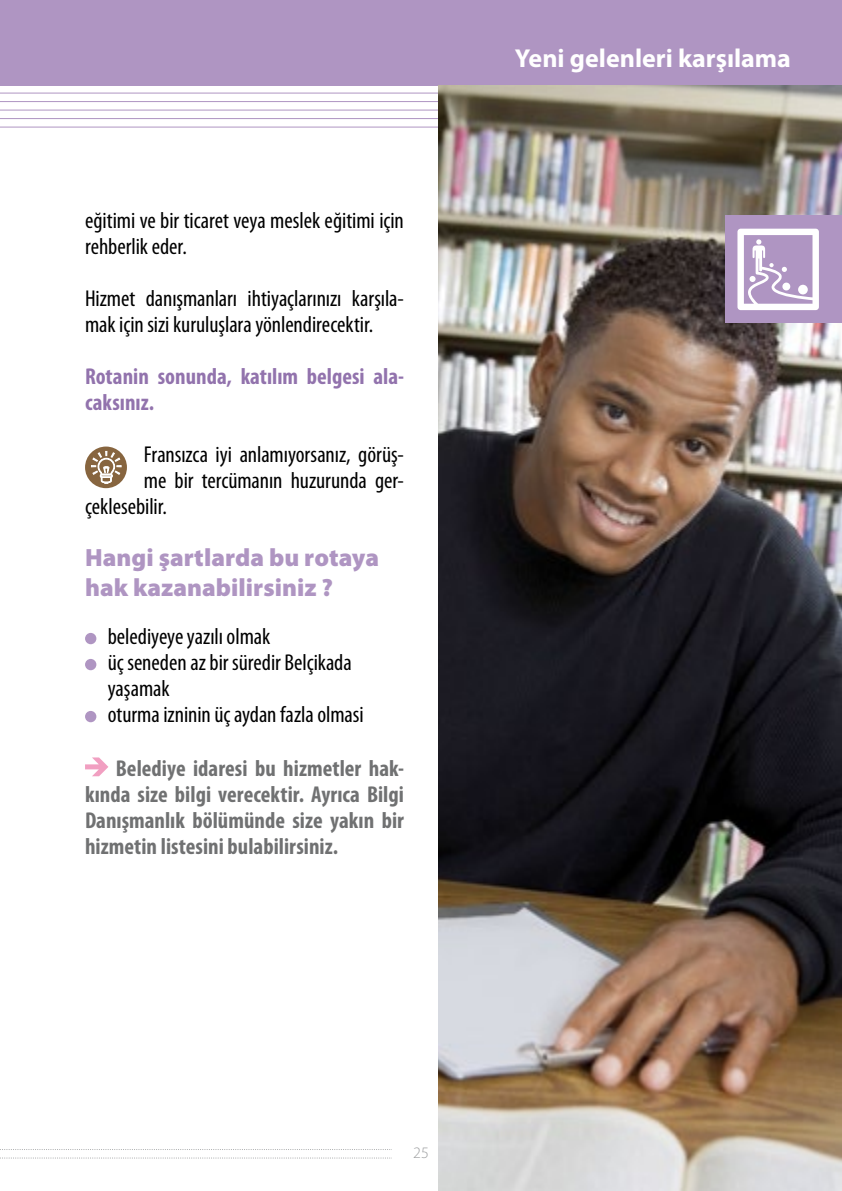
<style>
.page{position:relative;width:842px;height:1191px;background:#fff}
.page>*{position:absolute;margin:0;border:0;box-sizing:border-box;transform-origin:0 0}
.t1{font:700 26px "Myriad Pro";color:#fff}
.t2{font:900 25px/30px "Myriad Pro";color:#af95c2}
.t3{font:condensed 23px/26px "Myriad Pro";letter-spacing:-.005em;color:#000}
.t4{font:700 condensed 23px/26px "Myriad Pro";color:#707172;text-align:justify}
.t5{font:700 condensed 23px/26px "Myriad Pro";color:#9273ad}
.t6{font:300 16px "Myriad Pro";color:#9c9e9f}
</style>
<div class="page">
<svg style="left:0;top:1149px;width:392px;height:1px"></svg>
<svg style="left:0;top:1157px;width:392px;height:1px"></svg>
<hr style="left:0;top:93px;width:438px;height:1px;background:#af95c2">
<hr style="left:0;top:101px;width:438px;height:1px;background:#af95c2">
<hr style="left:0;top:110px;width:438px;height:1px;background:#af95c2">
<hr style="left:0;top:118px;width:438px;height:1px;background:#af95c2">
<hr style="left:0;top:127px;width:438px;height:1px;background:#af95c2">
<div style="left:0;top:0;width:842px;height:85px;background:#af95c2"></div>
<img style="left:438px;top:85px;width:404px;height:1106px">
<div style="left:85px;top:633px;width:11px;height:11px;background:#af95c2;border-radius:50%"></div>
<div style="left:85px;top:659px;width:11px;height:11px;background:#af95c2;border-radius:50%"></div>
<div style="left:85px;top:711px;width:11px;height:11px;background:#af95c2;border-radius:50%"></div>
<svg style="left:85px;top:757px;width:23px;height:19px"></svg>
<div style="left:726px;top:215px;width:116px;height:108px;background:#af95c2"></div>
<svg style="left:737px;top:229px;width:82px;height:81px"></svg>
<div style="left:782px;top:282px;width:8px;height:8px;background:#fff;border-radius:50%"></div>
<div style="left:798px;top:285px;width:10px;height:9px;background:#fff;border-radius:50%"></div>
<div style="left:85px;top:446px;width:42px;height:42px;background:#87653f;border-radius:50%"></div>
<svg style="left:91px;top:451px;width:31px;height:33px"></svg>
<p class="t3" style="left:85px;top:208px;width:320px">eğitimi ve bir ticaret veya meslek eğitimi için rehberlik eder.</p>
<p class="t3" style="left:85px;top:286px;width:320px">Hizmet danışmanları ihtiyaçlarınızı karşıla&shy;mak için sizi kuruluşlara yönlendirecektir.</p>
<p class="t5" style="left:85px;top:364px;width:320px">Rotanin sonunda, katılım belgesi ala&shy;caksınız.</p>
<p class="t3" style="left:144px;top:442px;width:261px">Fransızca iyi anlamıyorsanız, görüş-</p>
<p class="t3" style="left:144px;top:468px;width:261px">me bir tercümanın huzurunda ger-</p>
<p class="t3" style="left:85px;top:494px;width:83px">çeklesebilir.</p>
<p class="t2" style="left:85px;top:543px;width:296px">Hangi şartlarda bu rotaya hak kazanabilirsiniz ?</p>
<p class="t3" style="left:108px;top:624px;width:257px">belediyeye yazılı olmak<br>üç seneden az bir süredir Belçikada yaşamak<br>oturma izninin üç aydan fazla olmasi</p>
<p class="t4" style="left:85px;top:756px;width:320px;text-indent:31px">Belediye idaresi bu hizmetler hak&shy;kında size bilgi verecektir. Ayrıca Bilgi Danışmanlık bölümünde size yakın bir hizmetin listesini bulabilirsiniz.</p>
<p class="t1" style="left:515px;top:41px;width:278px">Yeni gelenleri karşılama</p>
<p class="t6" style="left:413px;top:1144px;width:17px">25</p>
</div>
